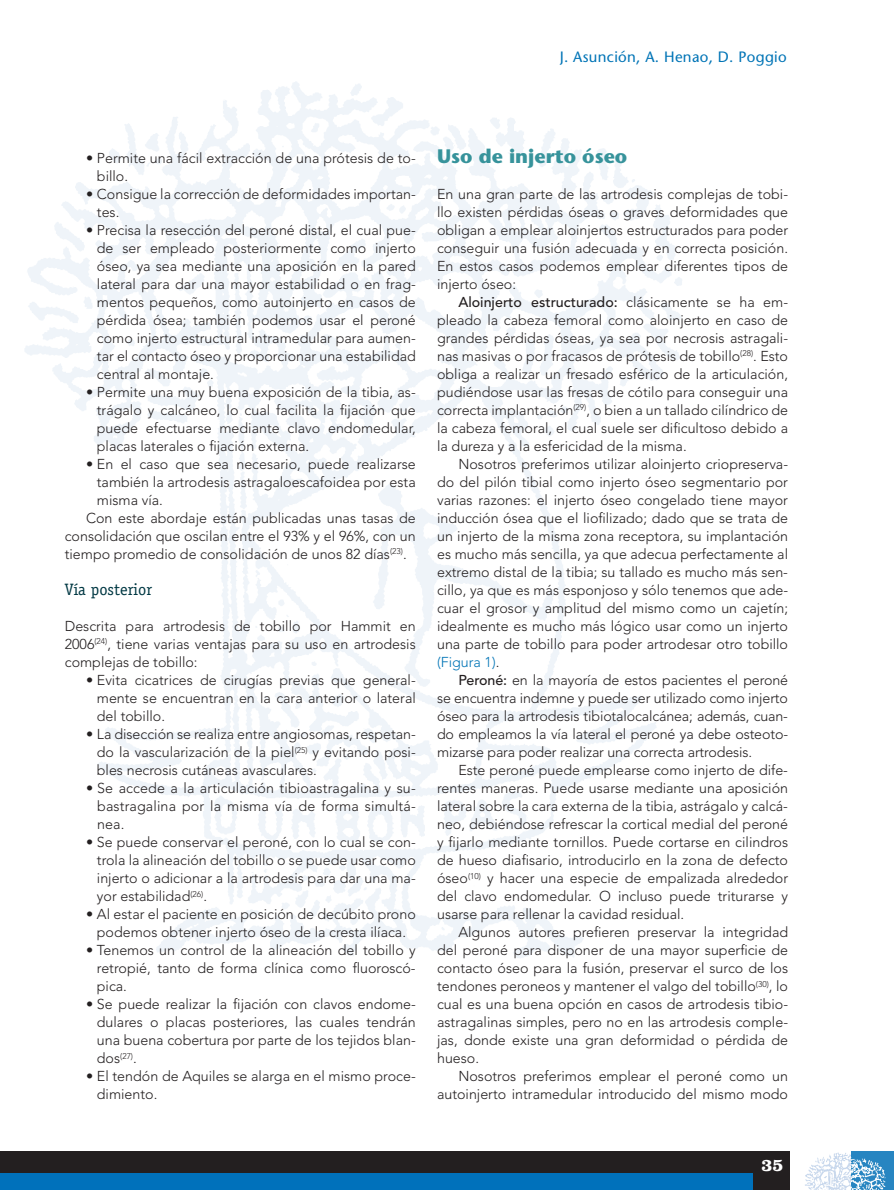
<style>
.page{position:relative;width:894px;height:1190px;background:#fff}
.page>*{position:absolute;margin:0;border:0;box-sizing:border-box;transform-origin:0 0}
.t1{font:700 19.5px "Stone Sans Std";color:#37939b}
.t2{font:700 18px "Clarendon LT Std";color:#fff}
.t3{font:16.5px "Officina Serif Std";color:#003843}
.t4{font:500 15px "Stone Sans Std";letter-spacing:.02em;color:#0074b6}
.t5{font:300 14.25px/18px "Avenir LT Std";color:#231f20;text-align:justify}
.t6{font:500 14.25px "Avenir LT Std";color:#231f20}
.t7{font:300 14.25px "Avenir LT Std";color:#0074b6}
.s1{font-weight:300}
.s2{color:#231f20}
.s3{font-weight:500}
</style>
<div class="page">
<div style="left:1px;top:1151px;width:892px;height:39px;background:#231f20"></div>
<hr style="left:0;top:1151px;width:1px;height:39px;background:#231f20">
<div style="left:1px;top:1173px;width:751px;height:17px;background:#0071bb"></div>
<div style="left:850px;top:1151px;width:43px;height:39px;background:#2785c1"></div>
<img style="left:850px;top:1153px;width:36px;height:37px">
<div style="left:789px;top:1151px;width:61px;height:39px;background:#fff"></div>
<img style="left:805px;top:1152px;width:45px;height:38px">
<svg style="left:0;top:1173px;width:1px;height:17px"></svg>
<p class="t4" style="left:559px;top:48px;width:228px">J. Asunción, A. Henao, D. Poggio</p>
<p class="t5" style="left:97px;top:149px;width:320px;text-indent:-11px">• Permite una fácil extracción de una prótesis de to&shy;billo.</p>
<p class="t5" style="left:97px;top:185px;width:320px;text-indent:-11px">• Consigue la corrección de deformidades importan&shy;tes.</p>
<p class="t5" style="left:97px;top:221px;width:320px;text-indent:-11px">• Precisa la resección del peroné distal, el cual pue&shy;de ser empleado posteriormente como injerto óseo, ya sea mediante una aposición en la pared lateral para dar una mayor estabilidad o en frag&shy;mentos pequeños, como autoinjerto en casos de pérdida ósea; también podemos usar el peroné como injerto estructural intramedular para aumen&shy;tar el contacto óseo y proporcionar una estabilidad central al montaje.</p>
<p class="t5" style="left:97px;top:383px;width:320px;text-indent:-11px">• Permite una muy buena exposición de la tibia, as&shy;trágalo y calcáneo, lo cual facilita la fijación que puede efectuarse mediante clavo endomedular, placas laterales o fijación externa.</p>
<p class="t5" style="left:86px;top:455px;width:331px">• En el caso que sea necesario, puede realizarse</p>
<p class="t5" style="left:97px;top:473px;width:320px">también la artrodesis astragaloescafoidea por esta</p>
<p class="t5" style="left:97px;top:491px;width:67px">misma vía.</p>
<p class="t5" style="left:86px;top:509px;width:331px">Con este abordaje están publicadas unas tasas de</p>
<p class="t5" style="left:65px;top:527px;width:352px">consolidación que oscilan entre el 93% y el 96%, con un</p>
<p class="t5" style="left:65px;top:545px;width:343px">tiempo promedio de consolidación de unos 82 días<sup>(23)</sup>.</p>
<p class="t3" style="left:65px;top:580px;width:89px">Vía posterior</p>
<p class="t5" style="left:65px;top:617px;width:352px">Descrita para artrodesis de tobillo por Hammit en 2006<sup>(24)</sup>, tiene varias ventajas para su uso en artrodesis complejas de tobillo:</p>
<p class="t5" style="left:97px;top:671px;width:320px;text-indent:-11px">• Evita cicatrices de cirugías previas que general&shy;mente se encuentran en la cara anterior o lateral del tobillo.</p>
<p class="t5" style="left:97px;top:725px;width:320px;text-indent:-11px">• La disección se realiza entre angiosomas, respetan&shy;do la vascularización de la piel<sup>(25)</sup> y evitando posi&shy;bles necrosis cutáneas avasculares.</p>
<p class="t5" style="left:97px;top:779px;width:320px;text-indent:-11px">• Se accede a la articulación tibioastragalina y su&shy;bastragalina por la misma vía de forma simultá&shy;nea.</p>
<p class="t5" style="left:97px;top:833px;width:320px;text-indent:-11px">• Se puede conservar el peroné, con lo cual se con&shy;trola la alineación del tobillo o se puede usar como injerto o adicionar a la artrodesis para dar una ma&shy;yor estabilidad<sup>(26)</sup>.</p>
<p class="t5" style="left:86px;top:905px;width:331px;text-align:center">• Al estar el paciente en posición de decúbito prono podemos obtener injerto óseo de la cresta ilíaca.</p>
<p class="t5" style="left:97px;top:941px;width:320px;text-indent:-11px">• Tenemos un control de la alineación del tobillo y retropié, tanto de forma clínica como fluoroscó&shy;pica.</p>
<p class="t5" style="left:97px;top:995px;width:320px;text-indent:-11px">• Se puede realizar la fijación con clavos endome&shy;dulares o placas posteriores, las cuales tendrán una buena cobertura por parte de los tejidos blan&shy;dos<sup>(27)</sup>.</p>
<p class="t5" style="left:97px;top:1067px;width:320px;text-indent:-11px">• El tendón de Aquiles se alarga en el mismo proce&shy;dimiento.</p>
<p class="t1" style="left:437px;top:145px;width:192px">Uso de injerto óseo</p>
<p class="t5" style="left:437px;top:185px;width:352px">En una gran parte de las artrodesis complejas de tobi-</p>
<p class="t5" style="left:437px;top:203px;width:352px">llo existen pérdidas óseas o graves deformidades que</p>
<p class="t5" style="left:437px;top:221px;width:352px">obligan a emplear aloinjertos estructurados para poder</p>
<p class="t5" style="left:437px;top:239px;width:352px">conseguir una fusión adecuada y en correcta posición.</p>
<p class="t5" style="left:437px;top:257px;width:352px">En estos casos podemos emplear diferentes tipos de</p>
<p class="t5" style="left:437px;top:275px;width:80px">injerto óseo:</p>
<p class="t6" style="left:458px;top:294px;width:331px">Aloinjerto estructurado: <span class="s1">clásicamente se ha em-</span></p>
<p class="t5" style="left:437px;top:311px;width:352px">pleado la cabeza femoral como aloinjerto en caso de</p>
<p class="t5" style="left:437px;top:329px;width:352px">grandes pérdidas óseas, ya sea por necrosis astragali-</p>
<p class="t5" style="left:437px;top:347px;width:352px">nas masivas o por fracasos de prótesis de tobillo<sup>(28)</sup>. Esto</p>
<p class="t5" style="left:437px;top:365px;width:352px">obliga a realizar un fresado esférico de la articulación,</p>
<p class="t5" style="left:437px;top:383px;width:352px">pudiéndose usar las fresas de cótilo para conseguir una</p>
<p class="t5" style="left:437px;top:401px;width:352px">correcta implantación<sup>(29)</sup>, o bien a un tallado cilíndrico de</p>
<p class="t5" style="left:437px;top:419px;width:352px">la cabeza femoral, el cual suele ser dificultoso debido a</p>
<p class="t5" style="left:437px;top:437px;width:251px">la dureza y a la esfericidad de la misma.</p>
<p class="t5" style="left:458px;top:455px;width:331px">Nosotros preferimos utilizar aloinjerto criopreserva-</p>
<p class="t5" style="left:437px;top:473px;width:352px">do del pilón tibial como injerto óseo segmentario por</p>
<p class="t5" style="left:437px;top:491px;width:352px">varias razones: el injerto óseo congelado tiene mayor</p>
<p class="t5" style="left:437px;top:509px;width:352px">inducción ósea que el liofilizado; dado que se trata de</p>
<p class="t5" style="left:437px;top:527px;width:352px">un injerto de la misma zona receptora, su implantación</p>
<p class="t5" style="left:437px;top:545px;width:352px">es mucho más sencilla, ya que adecua perfectamente al</p>
<p class="t5" style="left:437px;top:563px;width:352px">extremo distal de la tibia; su tallado es mucho más sen-</p>
<p class="t5" style="left:437px;top:581px;width:352px">cillo, ya que es más esponjoso y sólo tenemos que ade-</p>
<p class="t5" style="left:437px;top:599px;width:352px">cuar el grosor y amplitud del mismo como un cajetín;</p>
<p class="t5" style="left:437px;top:617px;width:352px">idealmente es mucho más lógico usar como un injerto</p>
<p class="t5" style="left:437px;top:635px;width:352px">una parte de tobillo para poder artrodesar otro tobillo</p>
<p class="t7" style="left:437px;top:654px;width:64px">(Figura 1)<span class="s2">.</span></p>
<p class="t5" style="left:458px;top:671px;width:331px"><span class="s3">Peroné:</span> en la mayoría de estos pacientes el peroné</p>
<p class="t5" style="left:437px;top:689px;width:352px">se encuentra indemne y puede ser utilizado como injerto</p>
<p class="t5" style="left:437px;top:707px;width:352px">óseo para la artrodesis tibiotalocalcánea; además, cuan-</p>
<p class="t5" style="left:437px;top:725px;width:352px">do empleamos la vía lateral el peroné ya debe osteoto-</p>
<p class="t5" style="left:437px;top:743px;width:316px">mizarse para poder realizar una correcta artrodesis.</p>
<p class="t5" style="left:458px;top:761px;width:331px">Este peroné puede emplearse como injerto de dife-</p>
<p class="t5" style="left:437px;top:779px;width:352px">rentes maneras. Puede usarse mediante una aposición</p>
<p class="t5" style="left:437px;top:797px;width:352px">lateral sobre la cara externa de la tibia, astrágalo y calcá-</p>
<p class="t5" style="left:437px;top:815px;width:352px">neo, debiéndose refrescar la cortical medial del peroné</p>
<p class="t5" style="left:437px;top:833px;width:352px">y fijarlo mediante tornillos. Puede cortarse en cilindros</p>
<p class="t5" style="left:437px;top:851px;width:352px">de hueso diafisario, introducirlo en la zona de defecto</p>
<p class="t5" style="left:437px;top:869px;width:352px">óseo<sup>(10)</sup> y hacer una especie de empalizada alrededor</p>
<p class="t5" style="left:437px;top:887px;width:352px">del clavo endomedular. O incluso puede triturarse y</p>
<p class="t5" style="left:437px;top:905px;width:249px">usarse para rellenar la cavidad residual.</p>
<p class="t5" style="left:458px;top:923px;width:331px">Algunos autores prefieren preservar la integridad</p>
<p class="t5" style="left:437px;top:941px;width:352px">del peroné para disponer de una mayor superficie de</p>
<p class="t5" style="left:437px;top:959px;width:352px">contacto óseo para la fusión, preservar el surco de los</p>
<p class="t5" style="left:437px;top:977px;width:352px">tendones peroneos y mantener el valgo del tobillo<sup>(30)</sup>, lo</p>
<p class="t5" style="left:437px;top:995px;width:352px">cual es una buena opción en casos de artrodesis tibio-</p>
<p class="t5" style="left:437px;top:1013px;width:352px">astragalinas simples, pero no en las artrodesis comple-</p>
<p class="t5" style="left:437px;top:1031px;width:352px">jas, donde existe una gran deformidad o pérdida de</p>
<p class="t5" style="left:437px;top:1049px;width:44px">hueso.</p>
<p class="t5" style="left:458px;top:1067px;width:331px">Nosotros preferimos emplear el peroné como un</p>
<p class="t5" style="left:437px;top:1085px;width:352px">autoinjerto intramedular introducido del mismo modo</p>
<p class="t2" style="left:761px;top:1153px;width:23px">35</p>
</div>
